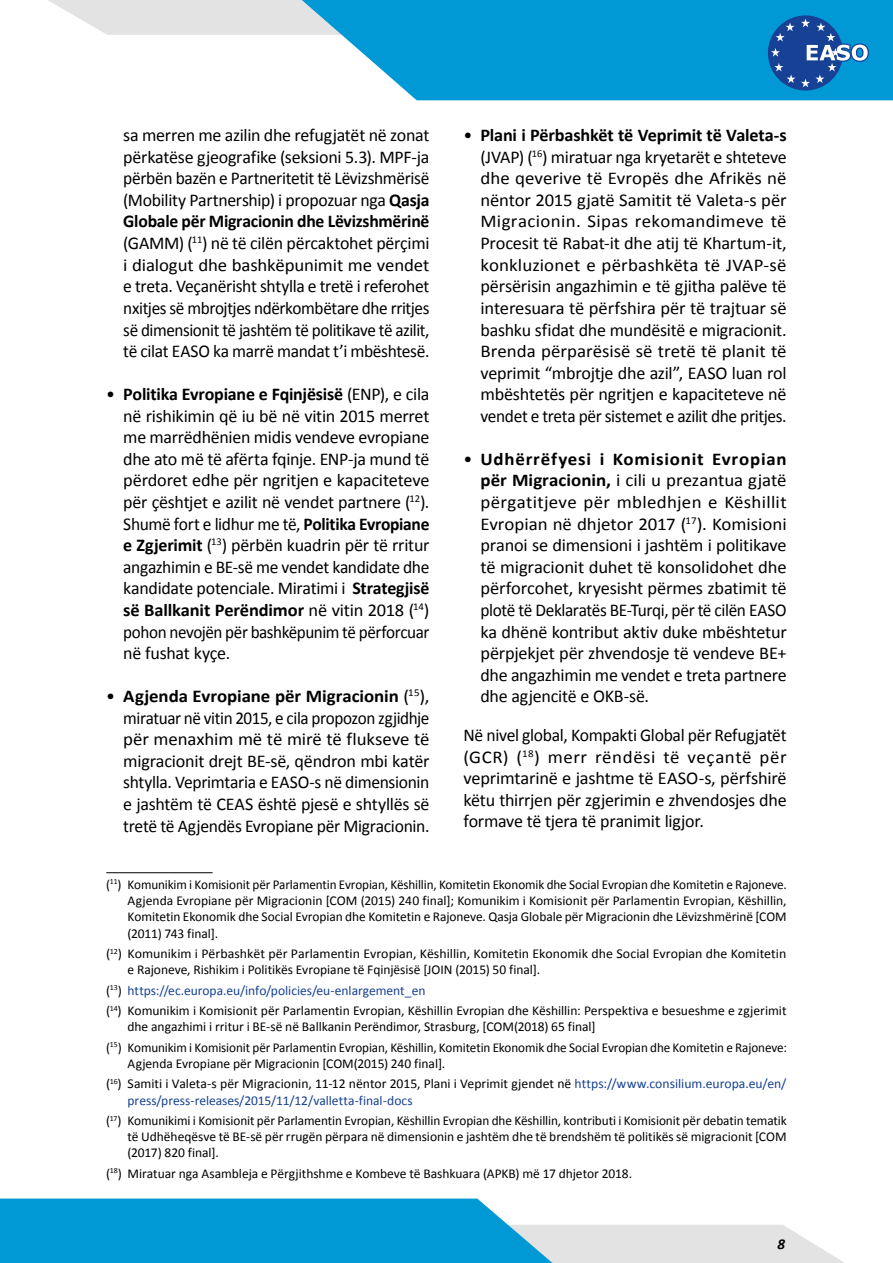
<style>
.page{position:relative;width:893px;height:1263px;background:#fff}
.page>*{position:absolute;margin:0;border:0;box-sizing:border-box;transform-origin:0 0}
.body{font:18px/21.6px "Calibri";letter-spacing:-.02em;color:#000;text-align:justify}
.t1{font:italic 700 15px "Calibri";color:#000}
.footnotes{font:13.5px/16.2px "Calibri";letter-spacing:-.005em;color:#000}
.footnotes-2{font:13.5px/16.2px "Calibri";color:#164194}
.s1{font-weight:700}
.s2{color:#000}
</style>
<div class="page">
<hr style="left:106px;top:872px;width:107px;height:1px;background:#000">
<svg style="left:48px;top:0;width:229px;height:35px;background:#e6e6e6"></svg>
<svg style="left:277px;top:0;width:616px;height:100px;background:#25a6da"></svg>
<div style="left:768px;top:15px;width:75px;height:76px;background:#164194;border-radius:50%"></div>
<svg style="left:801px;top:19px;width:69px;height:68px"></svg>
<svg style="left:776px;top:23px;width:18px;height:18px"></svg>
<svg style="left:771px;top:48px;width:9px;height:9px"></svg>
<svg style="left:774px;top:63px;width:21px;height:20px"></svg>
<svg style="left:0;top:1198px;width:844px;height:65px"></svg>
<p class="body" style="left:123px;top:123px;width:308px">sa merren me azilin dhe refugjatët në zonat përkatëse gjeografike (seksioni 5.3). MPF-ja përbën bazën e Partneritetit të Lëvizshmërisë (Mobility Partnership) i propozuar nga <span class="s1">Qasja Globale për Migracionin dhe Lëvizshmërinë </span>(GAMM) (<sup>11</sup>) në të cilën përcaktohet përçimi i dialogut dhe bashkëpunimit me vendet e treta. Veçanërisht shtylla e tretë i referohet nxitjes së mbrojtjes ndërkombëtare dhe rritjes së dimensionit të jashtëm të politikave të azilit, të cilat EASO ka marrë mandat t’i mbështesë.</p>
<p class="body" style="left:123px;top:382px;width:308px;text-indent:-17px">• <span class="s1">Politika Evropiane e Fqinjësisë</span> (ENP), e cila në rishikimin që iu bë në vitin 2015 merret me marrëdhënien midis vendeve evropiane dhe ato më të afërta fqinje. ENP-ja mund të përdoret edhe për ngritjen e kapaciteteve për çështjet e azilit në vendet partnere (<sup>12</sup>).<br>Shumë fort e lidhur me të, <span class="s1">Politika Evropiane e Zgjerimit</span> (<sup>13</sup>) përbën kuadrin për të rritur angazhimin e BE-së me vendet kandidate dhe kandidate potenciale. Miratimi i <span class="s1">Strategjisë së Ballkanit Perëndimor</span> në vitin 2018 (<sup>14</sup>) pohon nevojën për bashkëpunim të përforcuar në fushat kyçe.</p>
<p class="body" style="left:123px;top:684px;width:308px;text-indent:-17px">• <span class="s1">Agjenda Evropiane për Migracionin</span> (<sup>15</sup>), miratuar në vitin 2015, e cila propozon zgjidhje për menaxhim më të mirë të flukseve të migracionit drejt BE-së, qëndron mbi katër shtylla. Veprimtaria e EASO-s në dimensionin e jashtëm të CEAS është pjesë e shtyllës së tretë të Agjendës Evropiane për Migracionin.</p>
<p class="body" style="left:480px;top:123px;width:308px;text-indent:-17px">• <span class="s1">Plani i Përbashkët të Veprimit të Valeta-s </span>(JVAP) (<sup>16</sup>) miratuar nga kryetarët e shteteve dhe qeverive të Evropës dhe Afrikës në nëntor 2015 gjatë Samitit të Valeta-s për Migracionin. Sipas rekomandimeve të Procesit të Rabat-it dhe atij të Khartum-it, konkluzionet e përbashkëta të JVAP-së përsërisin angazhimin e të gjitha palëve të interesuara të përfshira për të trajtuar së bashku sfidat dhe mundësitë e migracionit.<br>Brenda përparësisë së tretë të planit të veprimit “mbrojtje dhe azil”, EASO luan rol mbështetës për ngritjen e kapaciteteve në vendet e treta për sistemet e azilit dhe pritjes.</p>
<p class="body" style="left:480px;top:447px;width:308px;text-indent:-17px">• <span class="s1">Udhërrëfyesi i Komisionit Evropian për Migracionin,</span> i cili u prezantua gjatë përgatitjeve për mbledhjen e Këshillit Evropian në dhjetor 2017 (<sup>17</sup>). Komisioni pranoi se dimensioni i jashtëm i politikave të migracionit duhet të konsolidohet dhe përforcohet, kryesisht përmes zbatimit të plotë të Deklaratës BE-Turqi, për të cilën EASO ka dhënë kontribut aktiv duke mbështetur përpjekjet për zhvendosje të vendeve BE+ dhe angazhimin me vendet e treta partnere dhe agjencitë e OKB-së.</p>
<p class="body" style="left:463px;top:723px;width:325px">Në nivel global, Kompakti Global për Refugjatët (GCR) (<sup>18</sup>) merr rëndësi të veçantë për veprimtarinë e jashtme të EASO-s, përfshirë këtu thirrjen për zgjerimin e zhvendosjes dhe formave të tjera të pranimit ligjor.</p>
<p class="footnotes" style="left:128px;top:876px;width:661px;text-align:justify;text-indent:-21px">(<sup>11</sup>) Komunikim i Komisionit për Parlamentin Evropian, Këshillin, Komitetin Ekonomik dhe Social Evropian dhe Komitetin e Rajoneve.<br>Agjenda Evropiane për Migracionin [COM (2015) 240 final]; Komunikim i Komisionit për Parlamentin Evropian, Këshillin, Komitetin Ekonomik dhe Social Evropian dhe Komitetin e Rajoneve. Qasja Globale për Migracionin dhe Lëvizshmërinë [COM (2011) 743 final].</p>
<p class="footnotes" style="left:128px;top:945px;width:660px;text-indent:-21px">(<sup>12</sup>) Komunikim i Përbashkët për Parlamentin Evropian, Këshillin, Komitetin Ekonomik dhe Social Evropian dhe Komitetin e Rajoneve, Rishikim i Politikës Evropiane të Fqinjësisë [JOIN (2015) 50 final].</p>
<p class="footnotes-2" style="left:106px;top:981px;width:321px"><span class="s2">(</span><sup>13</sup><span class="s2">)</span> https://ec.europa.eu/info/policies/eu-enlargement_en</p>
<p class="footnotes" style="left:128px;top:1002px;width:660px;text-indent:-21px">(<sup>14</sup>) Komunikim i Komisionit për Parlamentin Evropian, Këshillin Evropian dhe Këshillin: Perspektiva e besueshme e zgjerimit dhe angazhimi i rritur i BE-së në Ballkanin Perëndimor, Strasburg, [COM(2018) 65 final]</p>
<p class="footnotes" style="left:128px;top:1038px;width:661px;text-indent:-21px">(<sup>15</sup>) Komunikim i Komisionit për Parlamentin Evropian, Këshillin, Komitetin Ekonomik dhe Social Evropian dhe Komitetin e Rajoneve:<br>Agjenda Evropiane për Migracionin [COM(2015) 240 final].</p>
<p class="footnotes-2" style="left:128px;top:1075px;width:660px;text-indent:-21px"><span class="s2">(</span><sup>16</sup><span class="s2">) Samiti i Valeta-s për Migracionin, 11-12 nëntor 2015, Plani i Veprimit gjendet në</span> https://www.consilium.europa.eu/en/ press/press-releases/2015/11/12/valletta-final-docs</p>
<p class="footnotes" style="left:128px;top:1112px;width:661px;text-align:justify;text-indent:-21px">(<sup>17</sup>) Komunikimi i Komisionit për Parlamentin Evropian, Këshillin Evropian dhe Këshillin, kontributi i Komisionit për debatin tematik të Udhëheqësve të BE-së për rrugën përpara në dimensionin e jashtëm dhe të brendshëm të politikës së migracionit [COM (2017) 820 final].</p>
<p class="footnotes" style="left:106px;top:1165px;width:527px">(<sup>18</sup>) Miratuar nga Asambleja e Përgjithshme e Kombeve të Bashkuara (APKB) më 17 dhjetor 2018.</p>
<p class="t1" style="left:777px;top:1234px;width:9px">8</p>
</div>
